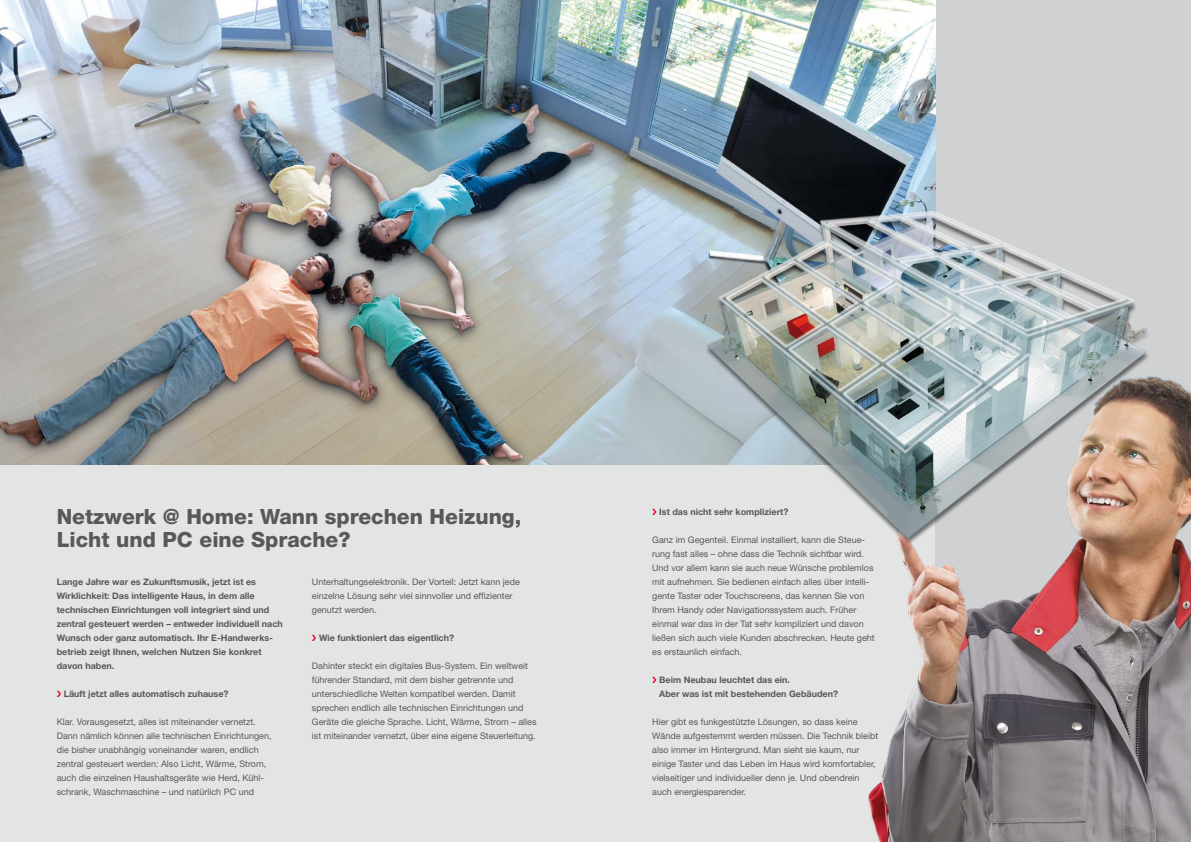
<style>
.page{position:relative;width:1191px;height:842px;background:#e3e4e4}
.page>*{position:absolute;margin:0;border:0;box-sizing:border-box;transform-origin:0 0}
.t1{font:800 21px/23px "Helvetica Neue";color:#58585a}
.t2{font:9px/14px "Helvetica Neue";color:#58585a}
.t3{font:700 9px/14px "Helvetica Neue";color:#58585a}
</style>
<div class="page">
<div style="left:935px;top:0;width:256px;height:842px;background:#d0d1d2"></div>
<img style="left:0;top:0;width:935px;height:465px">
<img style="left:679px;top:179px;width:512px;height:663px">
<h1 class="t1" style="left:57px;top:504px;width:466px">Netzwerk @ Home: Wann sprechen Heizung,<br>Licht und PC eine Sprache?</h1>
<p class="t3" style="left:57px;top:574px;width:228px">Lange Jahre war es Zukunftsmusik, jetzt ist es Wirklichkeit: Das intelligente Haus, in dem alle technischen Einrichtungen voll integriert sind und zentral gesteuert werden – entweder individuell nach Wunsch oder ganz automatisch. Ihr E-Handwerks&shy;betrieb zeigt Ihnen, welchen Nutzen Sie konkret davon haben.</p>
<p class="t3" style="left:64px;top:686px;width:166px">Läuft jetzt alles automatisch zuhause?</p>
<p class="t2" style="left:57px;top:714px;width:216px">Klar. Vorausgesetzt, alles ist miteinander vernetzt.<br>Dann nämlich können alle technischen Einrichtungen, die bisher unabhängig voneinander waren, endlich zentral gesteuert werden: Also Licht, Wärme, Strom, auch die einzelnen Haushaltsgeräte wie Herd, Kühl&shy;schrank, Waschmaschine – und natürlich PC und</p>
<p class="t2" style="left:312px;top:574px;width:209px">Unterhaltungselektronik. Der Vorteil: Jetzt kann jede einzelne Lösung sehr viel sinnvoller und effizienter genutzt werden.</p>
<p class="t3" style="left:319px;top:630px;width:137px">Wie funktioniert das eigentlich?</p>
<p class="t2" style="left:312px;top:658px;width:226px">Dahinter steckt ein digitales Bus-System. Ein weltweit führender Standard, mit dem bisher getrennte und unterschiedliche Welten kompatibel werden. Damit sprechen endlich alle technischen Einrichtungen und Geräte die gleiche Sprache. Licht, Wärme, Strom – alles ist miteinander vernetzt, über eine eigene Steuerleitung.</p>
<p class="t3" style="left:659px;top:504px;width:131px">Ist das nicht sehr kompliziert?</p>
<p class="t2" style="left:652px;top:532px;width:224px">Ganz im Gegenteil. Einmal installiert, kann die Steue&shy;rung fast alles – ohne dass die Technik sichtbar wird.<br>Und vor allem kann sie auch neue Wünsche problemlos mit aufnehmen. Sie bedienen einfach alles über intelli&shy;gente Taster oder Touchscreens, das kennen Sie von Ihrem Handy oder Navigationssystem auch. Früher einmal war das in der Tat sehr kompliziert und davon ließen sich auch viele Kunden abschrecken. Heute geht es erstaunlich einfach.</p>
<p class="t3" style="left:659px;top:672px;width:180px">Beim Neubau leuchtet das ein.<br>Aber was ist mit bestehenden Gebäuden?</p>
<p class="t2" style="left:652px;top:714px;width:227px">Hier gibt es funkgestützte Lösungen, so dass keine Wände aufgestemmt werden müssen. Die Technik bleibt also immer im Hintergrund. Man sieht sie kaum, nur einige Taster und das Leben im Haus wird komfortabler, vielseitiger und individueller denn je. Und obendrein auch energiesparender.</p>
</div>
